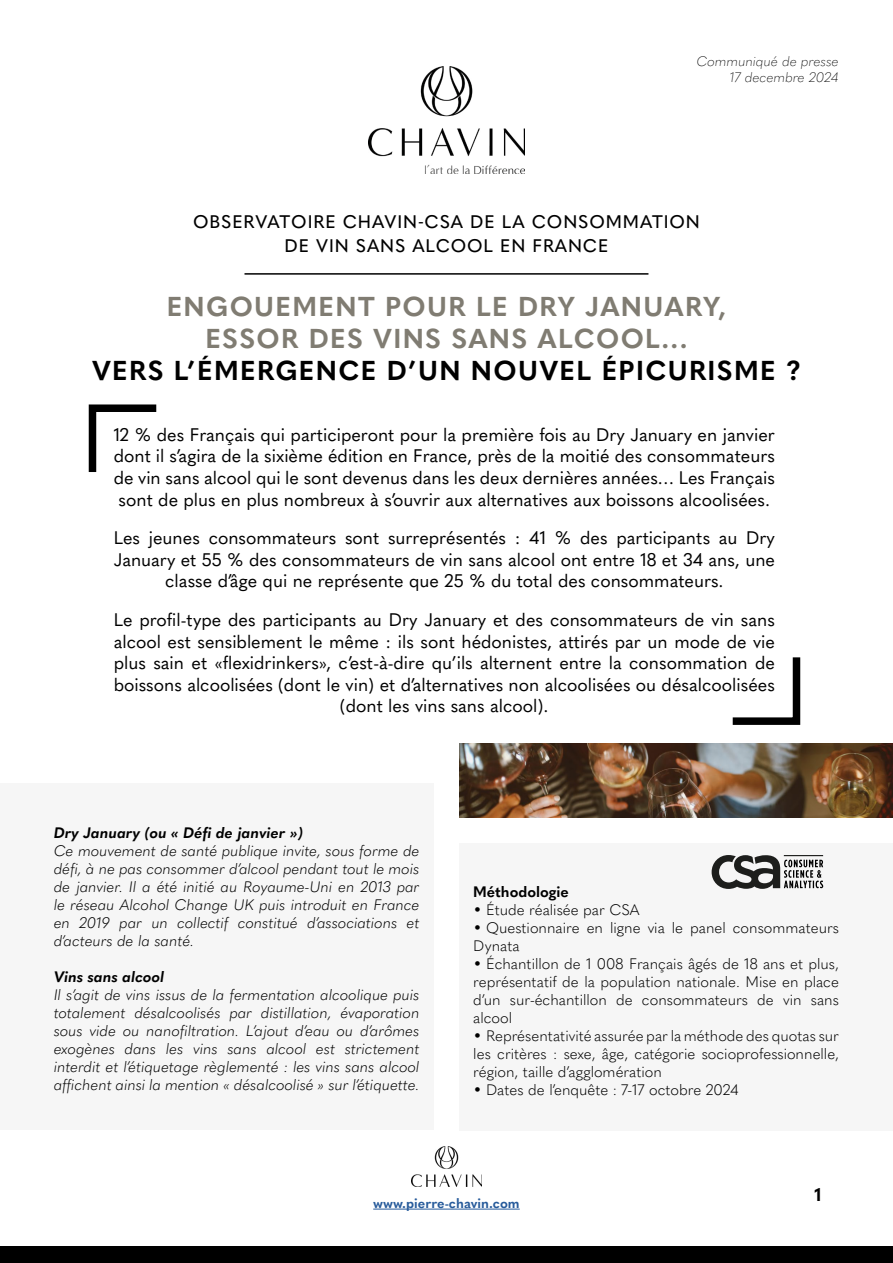
<style>
.page{position:relative;width:893px;height:1263px;background:#fff}
.page>*{position:absolute;margin:0;border:0;box-sizing:border-box;transform-origin:0 0}
.t1{font:700 27px/32.4px "Quasimoda";letter-spacing:.05em;color:#807c72;text-align:center}
.t2{font:700 27px "Quasimoda";letter-spacing:.05em;color:#000}
.t3{font:18px/21.6px "Quasimoda";color:#000;text-align:center}
.t4{font:500 18px/24px "Quasimoda";letter-spacing:.05em;color:#000;text-align:center}
.t5{font:700 18px "Quasimoda";color:#000}
.t6{font:italic 300 15px/18px "Quasimoda";color:#000;text-align:justify}
.t7{font:300 15px/18px "Quasimoda";color:#000;text-align:justify}
.t8{font:italic 700 15px "Quasimoda";color:#000}
.t9{font:700 15px "Quasimoda";color:#000}
.t10{font:italic 200 13.5px/16.2px "Quasimoda";color:#000;text-align:right}
.t11{font:700 13.5px "Quasimoda";color:#275b9b}
</style>
<div class="page">
<div style="left:0;top:1246px;width:893px;height:17px;background:#000"></div>
<img style="left:412px;top:1147px;width:69px;height:39px">
<hr style="left:373px;top:1209px;width:147px;height:1px;background:#275b9b">
<svg style="left:88px;top:404px;width:69px;height:68px"></svg>
<div style="left:0;top:783px;width:434px;height:347px;background:#f6f6f6"></div>
<div style="left:460px;top:843px;width:433px;height:287px;background:#f6f6f6"></div>
<img style="left:369px;top:67px;width:155px;height:106px">
<img style="left:460px;top:743px;width:433px;height:74px">
<hr style="left:244px;top:273px;width:404px;height:2px;background:#000">
<svg style="left:712px;top:855px;width:111px;height:34px"></svg>
<svg style="left:732px;top:657px;width:69px;height:68px"></svg>
<p class="t10" style="left:697px;top:52px;width:144px">Communiqué de presse<br>17 decembre 2024</p>
<p class="t4" style="left:193px;top:208px;width:508px">OBSERVATOIRE CHAVIN-CSA DE LA CONSOMMATION<br>DE VIN SANS ALCOOL EN FRANCE</p>
<h1 class="t1" style="left:167px;top:288px;width:561px">ENGOUEMENT POUR LE DRY JANUARY,<br>ESSOR DES VINS SANS ALCOOL...</h1>
<h1 class="t2" style="left:92px;top:350px;width:710px">VERS L’ÉMERGENCE D’UN NOUVEL ÉPICURISME ?</h1>
<p class="t3" style="left:114px;top:422px;width:663px;text-align:justify">12 % des Français qui participeront pour la première fois au Dry January en janvier dont il s’agira de la sixième édition en France, près de la moitié des consommateurs de vin sans alcool qui le sont devenus dans les deux dernières années… Les Français sont de plus en plus nombreux à s’ouvrir aux alternatives aux boissons alcoolisées.</p>
<p class="t3" style="left:114px;top:526px;width:663px">Les jeunes consommateurs sont surreprésentés : 41 % des participants au Dry<br>January et 55 % des consommateurs de vin sans alcool ont entre 18 et 34 ans, une classe d’âge qui ne représente que 25 % du total des consommateurs.</p>
<p class="t3" style="left:114px;top:608px;width:663px">Le profil-type des participants au Dry January et des consommateurs de vin sans alcool est sensiblement le même : ils sont hédonistes, attirés par un mode de vie plus sain et «flexidrinkers», c’est-à-dire qu’ils alternent entre la consommation de boissons alcoolisées (dont le vin) et d’alternatives non alcoolisées ou désalcoolisées (dont les vins sans alcool).</p>
<p class="t8" style="left:54px;top:821px;width:250px">Dry January (ou « Défi de janvier »)</p>
<p class="t6" style="left:54px;top:841px;width:367px">Ce mouvement de santé publique invite, sous forme de défi, à ne pas consommer d’alcool pendant tout le mois de janvier. Il a été initié au Royaume-Uni en 2013 par le réseau Alcohol Change UK puis introduit en France en 2019 par un collectif constitué d’associations et d’acteurs de la santé.</p>
<p class="t8" style="left:54px;top:965px;width:112px">Vins sans alcool</p>
<p class="t6" style="left:54px;top:985px;width:367px">Il s’agit de vins issus de la fermentation alcoolique puis totalement désalcoolisés par distillation, évaporation sous vide ou nanofiltration. L’ajout d’eau ou d’arômes exogènes dans les vins sans alcool est strictement interdit et l’étiquetage règlementé : les vins sans alcool affichent ainsi la mention « désalcoolisé » sur l’étiquette.</p>
<p class="t9" style="left:473px;top:880px;width:97px">Méthodologie</p>
<p class="t7" style="left:473px;top:899px;width:168px">• Étude réalisée par CSA</p>
<p class="t7" style="left:473px;top:917px;width:367px">• Questionnaire en ligne via le panel consommateurs<br>Dynata</p>
<p class="t7" style="left:473px;top:953px;width:367px">• Échantillon de 1 008 Français âgés de 18 ans et plus, représentatif de la population nationale. Mise en place d’un sur-échantillon de consommateurs de vin sans alcool</p>
<p class="t7" style="left:473px;top:1025px;width:367px">• Représentativité assurée par la méthode des quotas sur les critères : sexe, âge, catégorie socioprofessionnelle, région, taille d’agglomération</p>
<p class="t7" style="left:473px;top:1079px;width:267px">• Dates de l’enquête : 7-17 octobre 2024</p>
<p class="t11" style="left:373px;top:1192px;width:148px">www.pierre-chavin.com</p>
<p class="t5" style="left:815px;top:1180px;width:9px">1</p>
</div>
